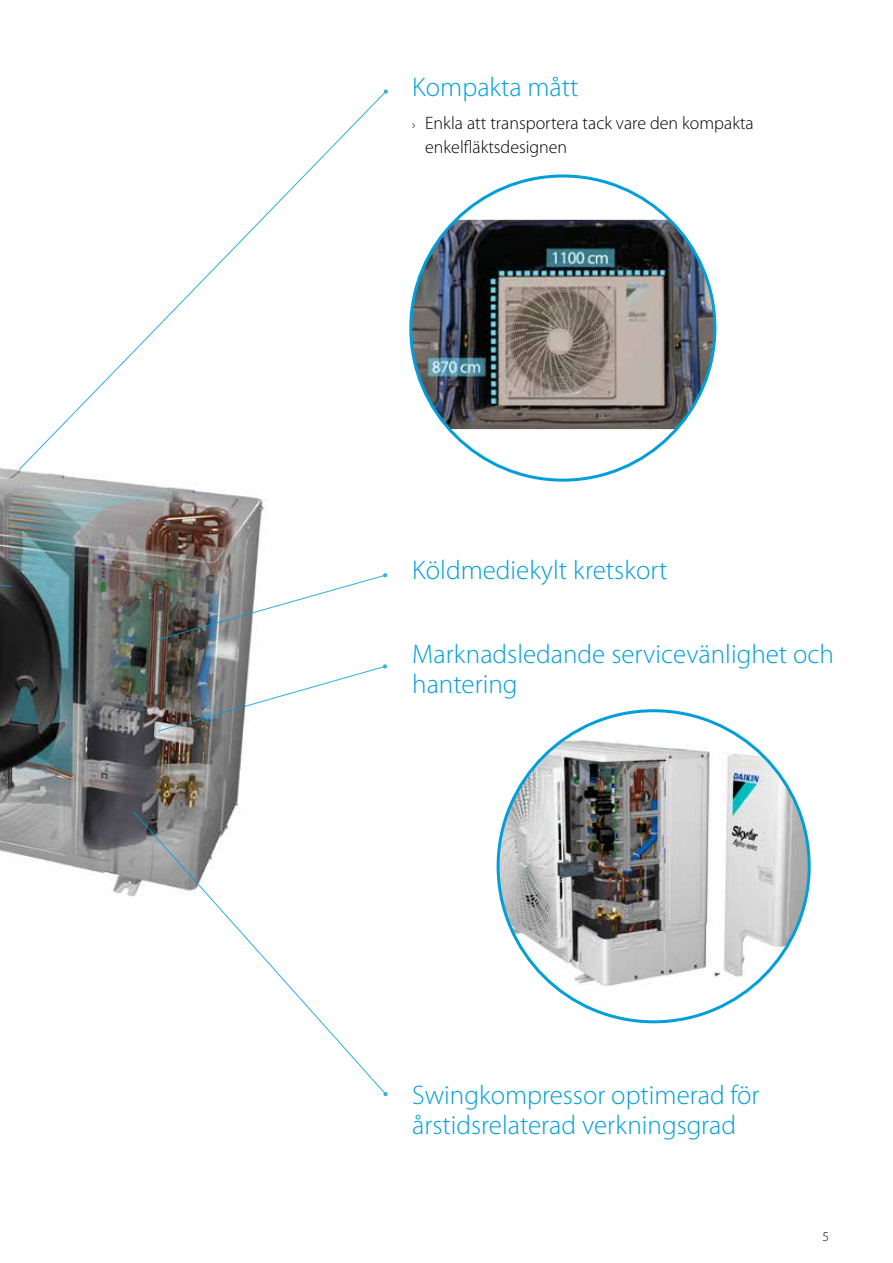
<style>
.page{position:relative;width:893px;height:1263px;background:#fff}
.page>*{position:absolute;margin:0;border:0;box-sizing:border-box;transform-origin:0 0}
.t1{font:300 27px/30px "Myriad Pro";color:#009fd9}
.t2{font:300 18px/24px "Myriad Pro";color:#000}
.t3{font:300 13.5px "Myriad Pro";color:#000}
.s1{font-size:13.5px}
</style>
<div class="page">
<img style="left:0;top:468px;width:267px;height:428px">
<img style="left:498px;top:711px;width:311px;height:311px;border-radius:156px">
<img style="left:411px;top:220px;width:304px;height:209px">
<img style="left:157px;top:664px;width:230px;height:68px">
<img style="left:157px;top:573px;width:230px;height:68px">
<svg style="left:132px;top:810px;width:253px;height:282px"></svg>
<svg style="left:383px;top:1092px;width:5px;height:4px"></svg>
<svg style="left:0;top:553px;width:13px;height:34px"></svg>
<svg style="left:18px;top:90px;width:366px;height:381px"></svg>
<svg style="left:384px;top:89px;width:4px;height:5px"></svg>
<p class="t1" style="left:412px;top:72px;width:168px">Kompakta mått</p>
<p class="t2" style="left:425px;top:111px;width:330px;text-indent:-13px"><span class="s1">›</span> Enkla att transportera tack vare den kompakta enkelfläktsdesignen</p>
<p class="t1" style="left:412px;top:555px;width:257px">Köldmediekylt kretskort</p>
<p class="t1" style="left:412px;top:639px;width:423px">Marknadsledande servicevänlighet och hantering</p>
<p class="t1" style="left:412px;top:1080px;width:349px">Swingkompressor optimerad för årstidsrelaterad verkningsgrad</p>
<p class="t3" style="left:823px;top:1229px;width:8px">5</p>
</div>
